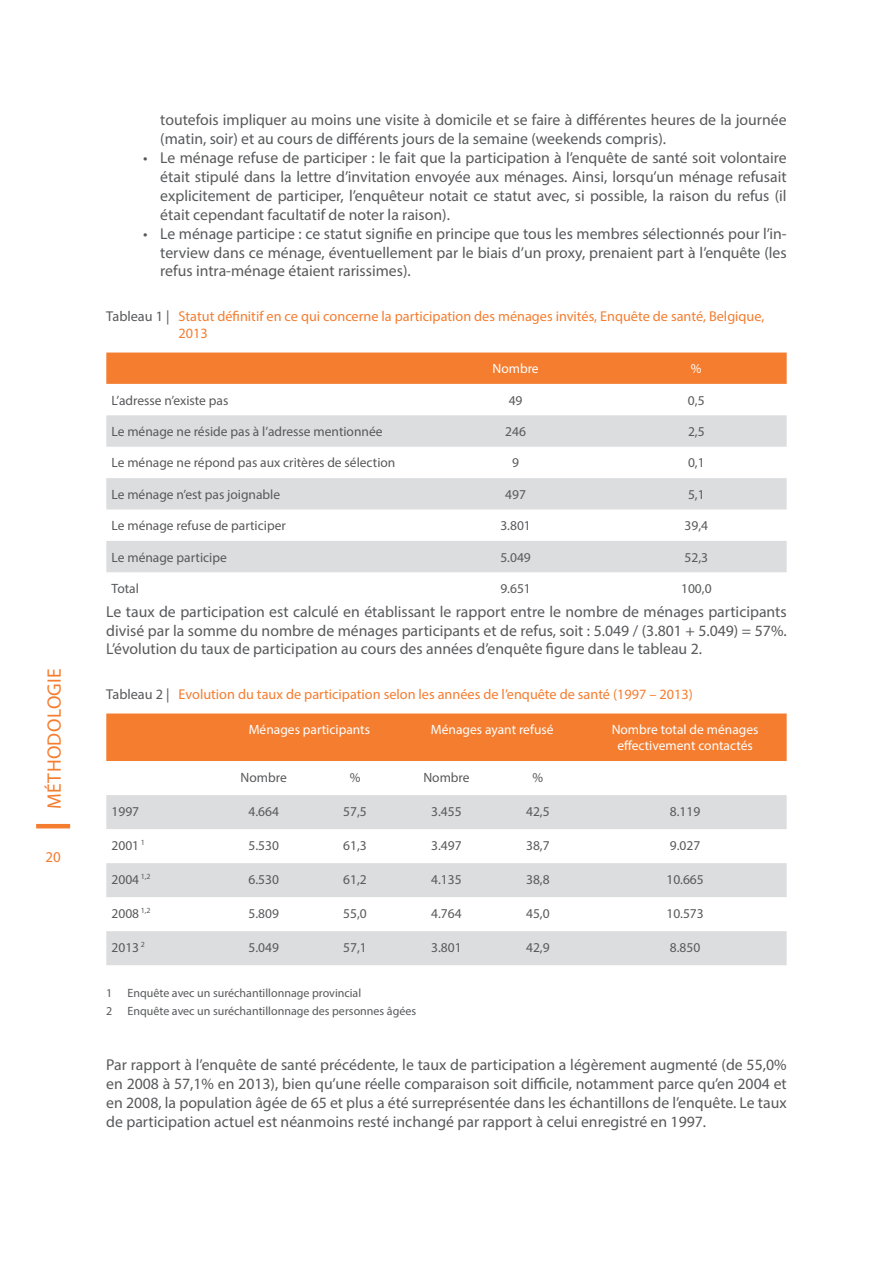
<style>
.page{position:relative;width:893px;height:1263px;background:#fff}
.page>*{position:absolute;margin:0;border:0;box-sizing:border-box;transform-origin:0 0}
.t1{font:19.5px "Myriad Pro";color:#f47d30}
.t2{font:15.75px/18.9px "Myriad Pro";color:#58595b;text-align:justify}
.t3{font:15px "Myriad Pro";color:#f47d30}
.t4{font:14.25px/17.1px "Myriad Pro";color:#f47d30}
.t5{font:13.5px "Myriad Pro";color:#58595b}
.t6{font:13.5px/16.2px "Myriad Pro";color:#fff;text-align:center}
.t7{font:12px "Myriad Pro";color:#58595b}
.s1{color:#58595b}
</style>
<div class="page">
<hr style="left:36px;top:824px;width:34px;height:4px;background:#f47d30">
<div style="left:106px;top:353px;width:681px;height:31px;background:#f47d30"></div>
<svg style="left:106px;top:415px;width:681px;height:157px;fill:#dcddde"></svg>
<div style="left:106px;top:713px;width:681px;height:48px;background:#f47d30"></div>
<svg style="left:106px;top:795px;width:681px;height:170px;fill:#dcddde"></svg>
<p class="t1" style="left:42px;top:809px;width:140px;rotate:-90deg">Méthodologie</p>
<p class="t3" style="left:45px;top:848px;width:17px">20</p>
<p class="t2" style="left:160px;top:110px;width:628px">toutefois impliquer au moins une visite à domicile et se faire à différentes heures de la journée (matin, soir) et au cours de différents jours de la semaine (weekends compris).</p>
<p class="t2" style="left:160px;top:148px;width:628px;text-indent:-17px">• Le ménage refuse de participer : le fait que la participation à l’enquête de santé soit volontaire était stipulé dans la lettre d’invitation envoyée aux ménages. Ainsi, lorsqu’un ménage refusait explicitement de participer, l’enquêteur notait ce statut avec, si possible, la raison du refus (il était cependant facultatif de noter la raison).</p>
<p class="t2" style="left:160px;top:224px;width:628px;text-indent:-17px">• Le ménage participe : ce statut signifie en principe que tous les membres sélectionnés pour l’in&shy;terview dans ce ménage, éventuellement par le biais d’un proxy, prenaient part à l’enquête (les refus intra-ménage étaient rarissimes).</p>
<p class="t4" style="left:179px;top:307px;width:587px;text-indent:-72px"><span class="s1">Tableau 1 |</span> Statut définitif en ce qui concerne la participation des ménages invités, Enquête de santé, Belgique,<br>2013</p>
<p class="t6" style="left:492px;top:360px;width:48px">Nombre</p>
<p class="t6" style="left:691px;top:360px;width:12px">%</p>
<p class="t5" style="left:112px;top:392px;width:118px">L’adresse n’existe pas</p>
<p class="t5" style="left:509px;top:392px;width:15px">49</p>
<p class="t5" style="left:688px;top:392px;width:18px">0,5</p>
<p class="t5" style="left:112px;top:423px;width:272px">Le ménage ne réside pas à l’adresse mentionnée</p>
<p class="t5" style="left:505px;top:423px;width:22px">246</p>
<p class="t5" style="left:688px;top:423px;width:18px">2,5</p>
<p class="t5" style="left:112px;top:455px;width:285px">Le ménage ne répond pas aux critères de sélection</p>
<p class="t5" style="left:512px;top:455px;width:8px">9</p>
<p class="t5" style="left:688px;top:455px;width:18px">0,1</p>
<p class="t5" style="left:112px;top:486px;width:170px">Le ménage n’est pas joignable</p>
<p class="t5" style="left:505px;top:486px;width:22px">497</p>
<p class="t5" style="left:688px;top:486px;width:18px">5,1</p>
<p class="t5" style="left:112px;top:517px;width:176px">Le ménage refuse de participer</p>
<p class="t5" style="left:500px;top:517px;width:32px">3.801</p>
<p class="t5" style="left:685px;top:517px;width:25px">39,4</p>
<p class="t5" style="left:112px;top:549px;width:117px">Le ménage participe</p>
<p class="t5" style="left:500px;top:549px;width:32px">5.049</p>
<p class="t5" style="left:685px;top:549px;width:25px">52,3</p>
<p class="t5" style="left:112px;top:580px;width:29px">Total</p>
<p class="t5" style="left:500px;top:580px;width:32px">9.651</p>
<p class="t5" style="left:681px;top:580px;width:32px">100,0</p>
<p class="t2" style="left:106px;top:602px;width:682px">Le taux de participation est calculé en établissant le rapport entre le nombre de ménages participants divisé par la somme du nombre de ménages participants et de refus, soit : 5.049 / (3.801 + 5.049) = 57%.<br>L’évolution du taux de participation au cours des années d’enquête figure dans le tableau 2.</p>
<p class="t4" style="left:106px;top:685px;width:588px"><span class="s1">Tableau 2 |</span> Evolution du taux de participation selon les années de l’enquête de santé (1997 – 2013)</p>
<p class="t6" style="left:249px;top:721px;width:123px">Ménages participants</p>
<p class="t6" style="left:431px;top:721px;width:124px">Ménages ayant refusé</p>
<p class="t6" style="left:612px;top:721px;width:148px">Nombre total de ménages effectivement contactés</p>
<p class="t5" style="left:241px;top:769px;width:48px">Nombre</p>
<p class="t5" style="left:350px;top:769px;width:12px">%</p>
<p class="t5" style="left:423px;top:769px;width:48px">Nombre</p>
<p class="t5" style="left:532px;top:769px;width:12px">%</p>
<p class="t5" style="left:112px;top:803px;width:29px">1997</p>
<p class="t5" style="left:248px;top:803px;width:32px">4.664</p>
<p class="t5" style="left:343px;top:803px;width:25px">57,5</p>
<p class="t5" style="left:431px;top:803px;width:32px">3.455</p>
<p class="t5" style="left:526px;top:803px;width:25px">42,5</p>
<p class="t5" style="left:670px;top:803px;width:32px">8.119</p>
<p class="t5" style="left:112px;top:837px;width:35px">2001 <sup>1</sup></p>
<p class="t5" style="left:248px;top:837px;width:32px">5.530</p>
<p class="t5" style="left:343px;top:837px;width:25px">61,3</p>
<p class="t5" style="left:431px;top:837px;width:32px">3.497</p>
<p class="t5" style="left:526px;top:837px;width:25px">38,7</p>
<p class="t5" style="left:670px;top:837px;width:32px">9.027</p>
<p class="t5" style="left:112px;top:871px;width:41px">2004 <sup>1,2</sup></p>
<p class="t5" style="left:248px;top:871px;width:32px">6.530</p>
<p class="t5" style="left:343px;top:871px;width:25px">61,2</p>
<p class="t5" style="left:431px;top:871px;width:32px">4.135</p>
<p class="t5" style="left:526px;top:871px;width:25px">38,8</p>
<p class="t5" style="left:666px;top:871px;width:39px">10.665</p>
<p class="t5" style="left:112px;top:905px;width:41px">2008 <sup>1,2</sup></p>
<p class="t5" style="left:248px;top:905px;width:32px">5.809</p>
<p class="t5" style="left:343px;top:905px;width:25px">55,0</p>
<p class="t5" style="left:431px;top:905px;width:32px">4.764</p>
<p class="t5" style="left:526px;top:905px;width:25px">45,0</p>
<p class="t5" style="left:666px;top:905px;width:39px">10.573</p>
<p class="t5" style="left:112px;top:939px;width:35px">2013 <sup>2</sup></p>
<p class="t5" style="left:248px;top:939px;width:32px">5.049</p>
<p class="t5" style="left:343px;top:939px;width:25px">57,1</p>
<p class="t5" style="left:431px;top:939px;width:32px">3.801</p>
<p class="t5" style="left:526px;top:939px;width:25px">42,9</p>
<p class="t5" style="left:670px;top:939px;width:32px">8.850</p>
<p class="t7" style="left:106px;top:985px;width:8px">1</p>
<p class="t7" style="left:128px;top:985px;width:235px">Enquête avec un suréchantillonnage provincial</p>
<p class="t7" style="left:106px;top:1004px;width:8px">2</p>
<p class="t7" style="left:128px;top:1004px;width:290px">Enquête avec un suréchantillonnage des personnes âgées</p>
<p class="t2" style="left:106px;top:1055px;width:682px">Par rapport à l’enquête de santé précédente, le taux de participation a légèrement augmenté (de 55,0% en 2008 à 57,1% en 2013), bien qu’une réelle comparaison soit difficile, notamment parce qu’en 2004 et en 2008, la population âgée de 65 et plus a été surreprésentée dans les échantillons de l’enquête. Le taux de participation actuel est néanmoins resté inchangé par rapport à celui enregistré en 1997.</p>
</div>
